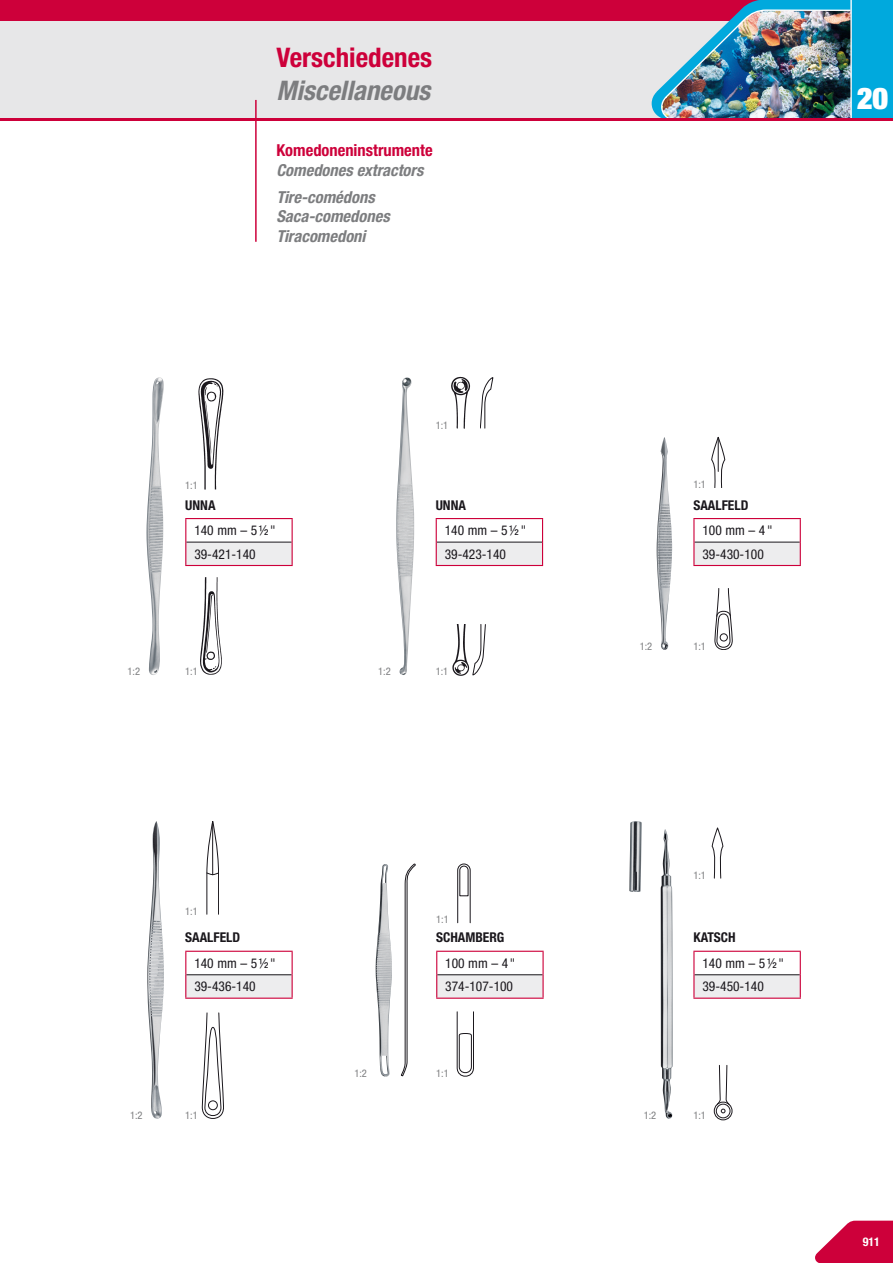
<style>
.page{position:relative;width:893px;height:1263px;background:#fff}
.page>*{position:absolute;margin:0;border:0;box-sizing:border-box;transform-origin:0 0}
.t1{font:900 condensed 30px "Helvetica Neue LT Std";color:#fff}
.t2{font:700 condensed 27px "Helvetica Neue LT Std";color:#cd003a}
.t3{font:italic 700 condensed 27px "Helvetica Neue LT Std";color:#7c7d7f}
.t4{font:italic 700 condensed 16.5px/27px "Helvetica Neue LT Std";color:#7c7d7f}
.t5{font:700 condensed 16.5px "Helvetica Neue LT Std";color:#cd003a}
.t6{font:condensed 13.5px/23.4px "Helvetica Neue LT Std";color:#1a171c}
.t7{font:700 condensed 13.5px "Helvetica Neue LT Std";color:#1a171c}
.t8{font:700 condensed 12px "Helvetica Neue LT Std";color:#fff}
.t9{font:condensed 10.5px "Helvetica Neue LT Std";color:#7c7d7f}
</style>
<div class="page">
<div style="left:0;top:0;width:893px;height:21px;background:#cd003a"></div>
<div style="left:0;top:21px;width:893px;height:98px;background:#e7e7e8"></div>
<svg style="left:815px;top:1220px;width:78px;height:43px"></svg>
<hr style="left:819px;top:1262px;width:74px;height:1px;background:#cd003a">
<hr style="left:255px;top:100px;width:2px;height:142px;background:#cd003a">
<img style="left:652px;top:0;width:241px;height:119px">
<hr style="left:850px;top:0;width:2px;height:120px;background:#fff">
<hr style="left:0;top:119px;width:893px;height:2px;background:#cd003a">
<div style="left:186px;top:975px;width:106px;height:23px;background:#ededee"></div>
<hr style="left:186px;top:974px;width:106px;height:1px;background:#1a171c">
<svg style="left:292px;top:952px;width:1px;height:45px"></svg>
<svg style="left:185px;top:952px;width:1px;height:45px"></svg>
<hr style="left:185px;top:997px;width:108px;height:2px;background:#cd003a">
<hr style="left:185px;top:951px;width:108px;height:1px;background:#cd003a">
<svg style="left:206px;top:821px;width:13px;height:94px"></svg>
<svg style="left:202px;top:1012px;width:22px;height:107px"></svg>
<div style="left:208px;top:1100px;width:10px;height:10px;border:1px solid #1a171c;border-radius:50%"></div>
<img style="left:147px;top:821px;width:17px;height:298px">
<div style="left:437px;top:975px;width:106px;height:23px;background:#ededee"></div>
<hr style="left:437px;top:974px;width:105px;height:1px;background:#1a171c">
<hr style="left:542px;top:952px;width:2px;height:23px;background:#cd003a">
<hr style="left:542px;top:975px;width:2px;height:22px;background:#cd003a">
<svg style="left:436px;top:952px;width:1px;height:45px"></svg>
<hr style="left:436px;top:997px;width:108px;height:2px;background:#cd003a">
<hr style="left:436px;top:951px;width:108px;height:1px;background:#cd003a">
<svg style="left:457px;top:864px;width:14px;height:59px"></svg>
<svg style="left:457px;top:1011px;width:17px;height:66px"></svg>
<img style="left:376px;top:864px;width:16px;height:212px">
<svg style="left:401px;top:864px;width:15px;height:212px"></svg>
<div style="left:694px;top:975px;width:106px;height:23px;background:#ededee"></div>
<hr style="left:694px;top:974px;width:106px;height:1px;background:#1a171c">
<svg style="left:800px;top:952px;width:1px;height:45px"></svg>
<svg style="left:693px;top:952px;width:1px;height:45px"></svg>
<hr style="left:693px;top:997px;width:108px;height:2px;background:#cd003a">
<hr style="left:693px;top:951px;width:108px;height:1px;background:#cd003a">
<svg style="left:712px;top:828px;width:11px;height:50px"></svg>
<div style="left:716px;top:1104px;width:14px;height:14px;border:1px solid #1a171c;border-radius:50%"></div>
<div style="left:714px;top:1102px;width:18px;height:18px;border:1px solid #1a171c;border-radius:50%"></div>
<svg style="left:716px;top:1065px;width:14px;height:48px"></svg>
<img style="left:629px;top:821px;width:44px;height:298px">
<div style="left:186px;top:542px;width:106px;height:23px;background:#ededee"></div>
<hr style="left:186px;top:542px;width:106px;height:1px;background:#1a171c">
<svg style="left:292px;top:519px;width:1px;height:46px"></svg>
<svg style="left:185px;top:519px;width:1px;height:46px"></svg>
<hr style="left:185px;top:565px;width:108px;height:1px;background:#cd003a">
<hr style="left:185px;top:518px;width:108px;height:1px;background:#cd003a">
<img style="left:198px;top:378px;width:25px;height:112px">
<img style="left:200px;top:577px;width:22px;height:98px">
<img style="left:146px;top:377px;width:18px;height:298px">
<div style="left:436px;top:542px;width:107px;height:23px;background:#ededee"></div>
<hr style="left:437px;top:542px;width:105px;height:1px;background:#1a171c">
<svg style="left:542px;top:519px;width:1px;height:46px"></svg>
<svg style="left:436px;top:519px;width:1px;height:46px"></svg>
<hr style="left:436px;top:565px;width:107px;height:1px;background:#cd003a">
<hr style="left:436px;top:518px;width:107px;height:1px;background:#cd003a">
<svg style="left:480px;top:377px;width:13px;height:51px"></svg>
<img style="left:451px;top:376px;width:19px;height:53px">
<svg style="left:473px;top:624px;width:13px;height:51px"></svg>
<img style="left:452px;top:624px;width:17px;height:52px">
<img style="left:396px;top:377px;width:18px;height:298px">
<div style="left:694px;top:542px;width:106px;height:23px;background:#ededee"></div>
<hr style="left:694px;top:542px;width:106px;height:1px;background:#1a171c">
<svg style="left:800px;top:519px;width:1px;height:46px"></svg>
<svg style="left:693px;top:519px;width:1px;height:46px"></svg>
<hr style="left:693px;top:565px;width:108px;height:1px;background:#cd003a">
<hr style="left:693px;top:518px;width:108px;height:1px;background:#cd003a">
<img style="left:657px;top:437px;width:15px;height:213px">
<svg style="left:714px;top:589px;width:19px;height:61px"></svg>
<svg style="left:711px;top:437px;width:14px;height:50px"></svg>
<hr style="left:718px;top:438px;width:1px;height:33px;background:#1a171c">
<h2 class="t2" style="left:276px;top:41px;width:157px">Verschiedenes</h2>
<h2 class="t3" style="left:276px;top:74px;width:155px">Miscellaneous</h2>
<p class="t5" style="left:276px;top:140px;width:158px">Komedoneninstrumente</p>
<p class="t4" style="left:276px;top:157px;width:148px">Comedones extractors<br>Tire-comédons</p>
<p class="t4" style="left:276px;top:207px;width:115px;line-height:19.5px">Saca-comedones<br>Tiracomedoni</p>
<p class="t9" style="left:185px;top:479px;width:14px">1:1</p>
<p class="t7" style="left:185px;top:497px;width:31px">Unna</p>
<p class="t6" style="left:194px;top:519px;width:83px">140 mm – 5½"<br>39-421-140</p>
<p class="t9" style="left:128px;top:665px;width:14px">1:2</p>
<p class="t9" style="left:185px;top:665px;width:14px">1:1</p>
<p class="t9" style="left:436px;top:419px;width:14px">1:1</p>
<p class="t7" style="left:436px;top:497px;width:31px">Unna</p>
<p class="t6" style="left:445px;top:519px;width:83px">140 mm – 5½"<br>39-423-140</p>
<p class="t9" style="left:378px;top:665px;width:14px">1:2</p>
<p class="t9" style="left:436px;top:665px;width:14px">1:1</p>
<p class="t9" style="left:185px;top:905px;width:14px">1:1</p>
<p class="t7" style="left:185px;top:929px;width:57px">Saalfeld</p>
<p class="t6" style="left:194px;top:951px;width:83px">140 mm – 5½"<br>39-436-140</p>
<p class="t9" style="left:130px;top:1109px;width:14px">1:2</p>
<p class="t9" style="left:185px;top:1109px;width:14px">1:1</p>
<p class="t9" style="left:436px;top:913px;width:14px">1:1</p>
<p class="t7" style="left:436px;top:929px;width:70px">Schamberg</p>
<p class="t6" style="left:445px;top:951px;width:72px">100 mm – 4 "<br>374-107-100</p>
<p class="t9" style="left:354px;top:1067px;width:14px">1:2</p>
<p class="t9" style="left:436px;top:1067px;width:14px">1:1</p>
<h1 class="t1" style="left:857px;top:79px;width:33px">20</h1>
<p class="t9" style="left:693px;top:478px;width:14px">1:1</p>
<p class="t7" style="left:693px;top:497px;width:57px">Saalfeld</p>
<p class="t6" style="left:702px;top:519px;width:72px">100 mm – 4 "<br>39-430-100</p>
<p class="t9" style="left:640px;top:640px;width:14px">1:2</p>
<p class="t9" style="left:693px;top:640px;width:14px">1:1</p>
<p class="t9" style="left:693px;top:869px;width:14px">1:1</p>
<p class="t7" style="left:693px;top:929px;width:44px">Katsch</p>
<p class="t6" style="left:702px;top:951px;width:83px">140 mm – 5½"<br>39-450-140</p>
<p class="t9" style="left:644px;top:1109px;width:14px">1:2</p>
<p class="t9" style="left:693px;top:1109px;width:14px">1:1</p>
<p class="t8" style="left:863px;top:1235px;width:19px">911</p>
</div>
